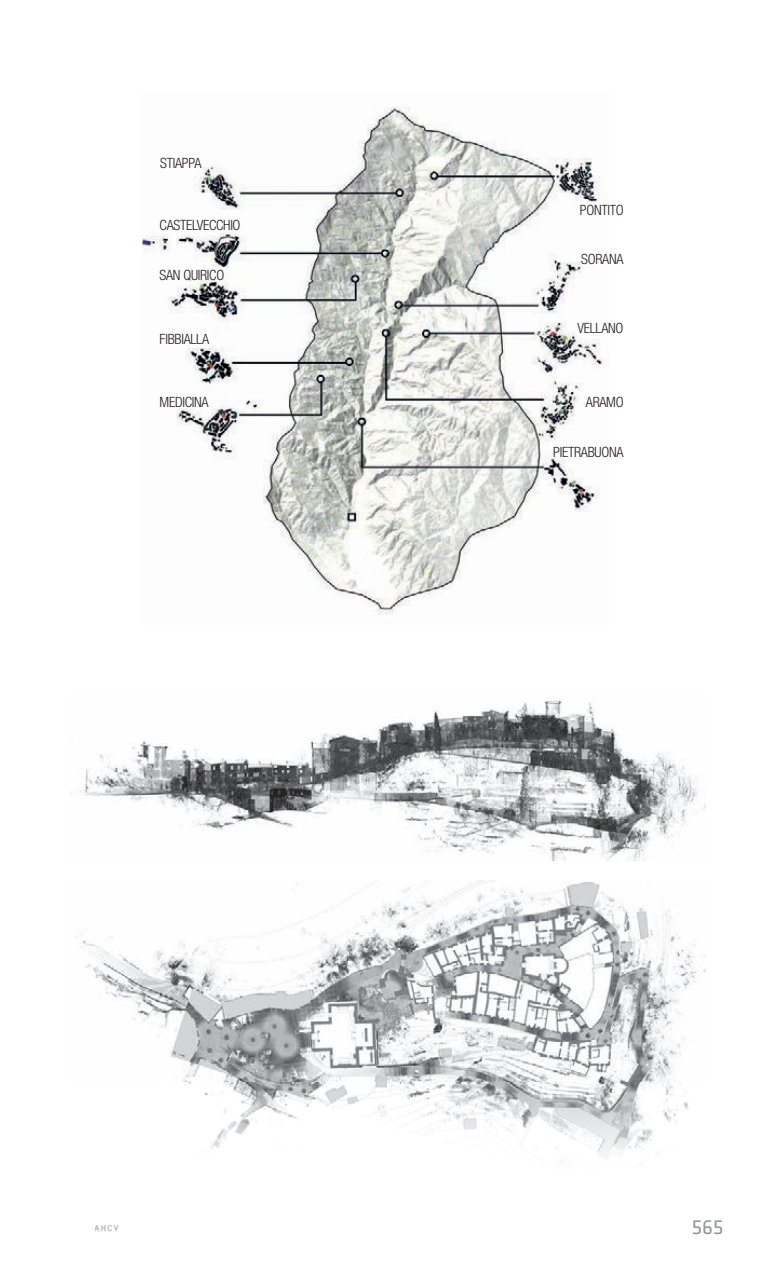
<style>
.page{position:relative;width:766px;height:1263px;background:#fff}
.page>*{position:absolute;margin:0;border:0;box-sizing:border-box;transform-origin:0 0}
.t1{font:21px "Klavika";color:#939598}
.t2{font:300 condensed 14.25px "Helvetica Neue LT Pro";letter-spacing:-.02em;color:#231f20}
.t3{font:11.25px "Orator";color:#a8a9ad}
</style>
<div class="page">
<svg style="left:95px;top:1225px;width:24px;height:6px"></svg>
<img style="left:142px;top:106px;width:466px;height:509px">
<img style="left:80px;top:699px;width:625px;height:161px">
<img style="left:77px;top:881px;width:628px;height:202px">
<svg style="left:189px;top:1083px;width:500px;height:78px"></svg>
<p class="t2" style="left:160px;top:155px;width:43px">STIAPPA</p>
<p class="t2" style="left:160px;top:217px;width:82px">CASTELVECCHIO</p>
<p class="t2" style="left:160px;top:267px;width:66px">SAN QUIRICO</p>
<p class="t2" style="left:160px;top:331px;width:51px">FIBBIALLA</p>
<p class="t2" style="left:160px;top:394px;width:50px">MEDICINA</p>
<p class="t2" style="left:579px;top:201px;width:45px">PONTITO</p>
<p class="t2" style="left:581px;top:251px;width:44px">SORANA</p>
<p class="t2" style="left:577px;top:320px;width:47px">VELLANO</p>
<p class="t2" style="left:585px;top:394px;width:39px">ARAMO</p>
<p class="t2" style="left:553px;top:444px;width:72px">PIETRABUONA</p>
<p class="t3" style="left:94px;top:1219px;width:27px">ahcv</p>
<h1 class="t1" style="left:691px;top:1216px;width:33px">565</h1>
</div>
